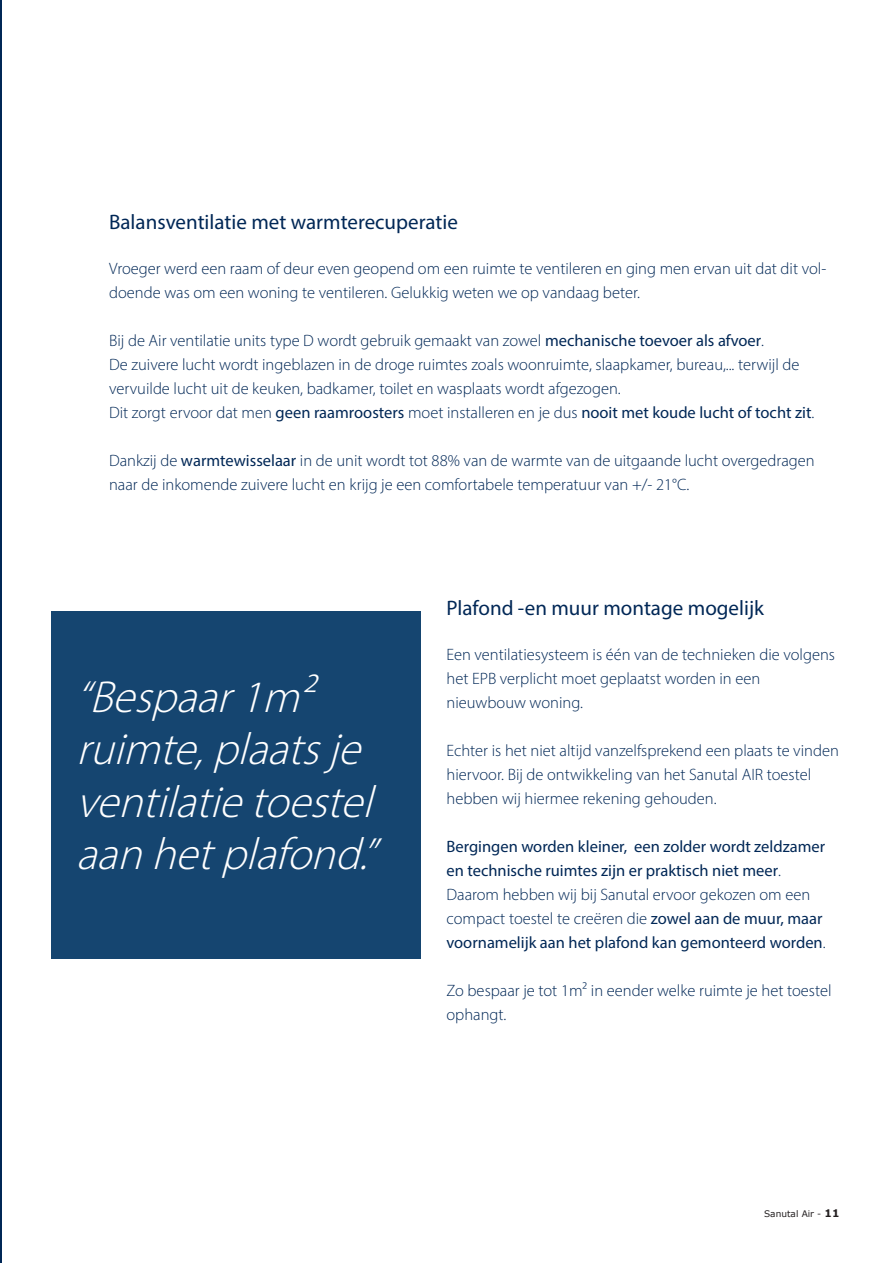
<style>
.page{position:relative;width:893px;height:1263px;background:#fff}
.page>*{position:absolute;margin:0;border:0;box-sizing:border-box;transform-origin:0 0}
.t1{font:italic 300 45px/52.5px "Myriad Pro";color:#fff}
.t2{font:21px "Myriad Pro";color:#002756}
.Product_titel{font:300 16.5px/24px "Myriad Pro";color:#002756}
.Product_titel-2{font:16.5px/24px "Myriad Pro";color:#002756}
.t3{font:9px "Verdana";color:#231f20}
.s1{font-weight:400}
.s2{font-weight:300}
.s3{font-weight:700;font-size:10.5px}
</style>
<div class="page">
<hr style="left:0;top:0;width:1px;height:1263px;background:#002756">
<div style="left:52px;top:611px;width:369px;height:348px;background:#13436f"></div>
<p class="t2" style="left:109px;top:209px;width:350px">Balansventilatie met warmterecuperatie</p>
<p class="Product_titel" style="left:109px;top:256px;width:719px">Vroeger werd een raam of deur even geopend om een ruimte te ventileren en ging men ervan uit dat dit vol&shy;doende was om een woning te ventileren. Gelukkig weten we op vandaag beter.</p>
<p class="Product_titel" style="left:109px;top:328px;width:656px">Bij de Air ventilatie units type D wordt gebruik gemaakt van zowel <span class="s1">mechanische toevoer als afvoer</span>.</p>
<p class="Product_titel" style="left:109px;top:352px;width:692px">De zuivere lucht wordt ingeblazen in de droge ruimtes zoals woonruimte, slaapkamer, bureau,... terwijl de vervuilde lucht uit de keuken, badkamer, toilet en wasplaats wordt afgezogen.</p>
<p class="Product_titel-2" style="left:109px;top:400px;width:707px"><span class="s2">Dit zorgt ervoor dat men</span> geen raamroosters <span class="s2">moet installeren en je dus</span> nooit met koude lucht of tocht zit<span class="s2">.</span></p>
<p class="Product_titel" style="left:109px;top:448px;width:707px">Dankzij de <span class="s1">warmtewisselaar</span> in de unit wordt tot 88% van de warmte van de uitgaande lucht overgedragen naar de inkomende zuivere lucht en krijg je een comfortabele temperatuur van +/- 21°C.</p>
<p class="t1" style="left:76px;top:670px;width:311px">“Bespaar1m² ruimte,plaatsje ventilatietoestel</p>
<p class="t1" style="left:76px;top:827px;width:315px">aanhetplafond.”</p>
<p class="t2" style="left:446px;top:595px;width:319px">Plafond -en muur montage mogelijk</p>
<p class="Product_titel" style="left:446px;top:643px;width:390px">Een ventilatiesysteem is één van de technieken die volgens het EPB verplicht moet geplaatst worden in een nieuwbouw woning.</p>
<p class="Product_titel" style="left:446px;top:739px;width:394px">Echter is het niet altijd vanzelfsprekend een plaats te vinden hiervoor. Bij de ontwikkeling van het Sanutal AIR toestel hebben wij hiermee rekening gehouden.</p>
<p class="Product_titel-2" style="left:446px;top:834px;width:380px">Bergingen worden kleiner, een zolder wordt zeldzamer en technische ruimtes zijn er praktisch niet meer<span class="s2">.<br>Daarom hebben wij bij Sanutal ervoor gekozen om een compact toestel te creëren die</span> zowel aan de muur, maar</p>
<p class="Product_titel-2" style="left:446px;top:930px;width:381px">voornamelijk aan het plafond kan gemonteerd worden<span class="s2">.</span></p>
<p class="Product_titel" style="left:446px;top:979px;width:387px">Zo bespaar je tot 1m² in eender welke ruimte je het toestel ophangt.</p>
<p class="t3" style="left:764px;top:1207px;width:77px">Sanutal Air - <span class="s3">11</span></p>
</div>
